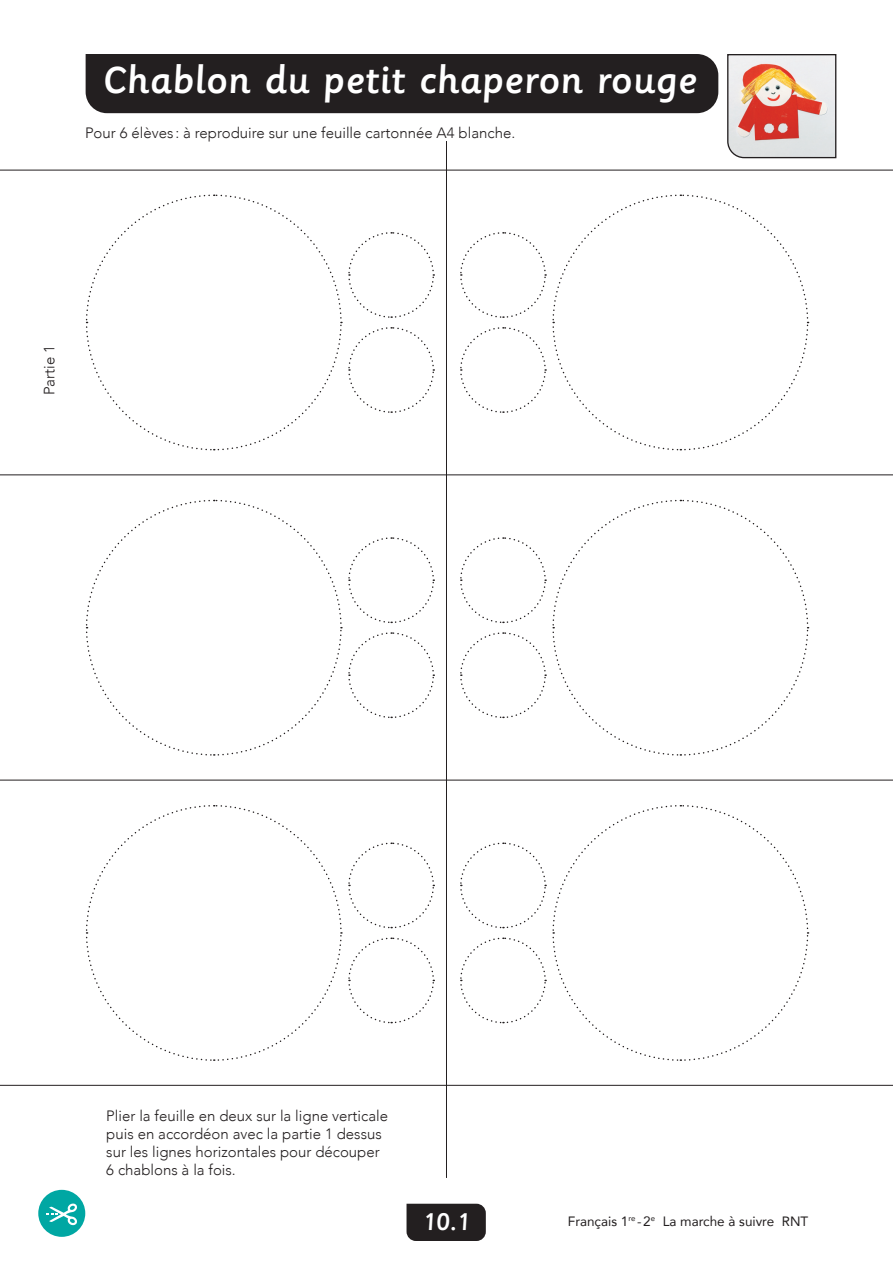
<style>
.page{position:relative;width:893px;height:1263px;background:#fff}
.page>*{position:absolute;margin:0;border:0;box-sizing:border-box;transform-origin:0 0}
.t1{font:500 42px "Sassoon Primary W01";color:#fff}
.t2{font:500 27px "Sassoon Primary W01";color:#fff}
.t3{font:300 15px/18px "Avenir";color:#231f20}
.t4{font:13.5px "Avenir";color:#231f20}
</style>
<div class="page">
<div style="left:406px;top:1204px;width:80px;height:37px;background:#231f20"></div>
<div style="left:86px;top:54px;width:632px;height:59px;background:#231f20"></div>
<svg style="left:460px;top:805px;width:349px;height:256px"></svg>
<svg style="left:460px;top:194px;width:349px;height:257px"></svg>
<svg style="left:460px;top:499px;width:349px;height:257px"></svg>
<svg style="left:85px;top:194px;width:350px;height:257px"></svg>
<svg style="left:85px;top:499px;width:350px;height:257px"></svg>
<svg style="left:86px;top:805px;width:349px;height:256px"></svg>
<hr style="left:0;top:170px;width:893px;height:1px;background:#231f20">
<hr style="left:0;top:475px;width:893px;height:1px;background:#231f20">
<hr style="left:0;top:780px;width:893px;height:1px;background:#231f20">
<hr style="left:0;top:1085px;width:893px;height:1px;background:#231f20">
<hr style="left:446px;top:141px;width:1px;height:1037px;background:#231f20">
<svg style="left:727px;top:54px;width:110px;height:105px;background:#d9b2a8"></svg>
<div style="left:38px;top:1190px;width:47px;height:47px;background:#00a7a3;border-radius:50%"></div>
<svg style="left:46px;top:1203px;width:31px;height:23px"></svg>
<h1 class="t1" style="left:103px;top:57px;width:596px">Chablon du petit chaperon rouge</h1>
<p class="t3" style="left:85px;top:124px;width:432px">Pour 6 élèves : à reproduire sur une feuille cartonnée A4 blanche.</p>
<p class="t3" style="left:40px;top:395px;width:52px;rotate:-90deg">Partie 1</p>
<p class="t3" style="left:106px;top:1106px;width:283px">Plier la feuille en deux sur la ligne verticale puis en accordéon avec la partie 1 dessus sur les lignes horizontales pour découper 6 chablons à la fois.</p>
<h2 class="t2" style="left:423px;top:1207px;width:49px">10.1</h2>
<p class="t4" style="left:663px;top:1210px;width:147px">La marche à suivre RNT</p>
<p class="t4" style="left:568px;top:1210px;width:89px">Français 1<sup>re</sup> -2<sup>e</sup></p>
</div>
